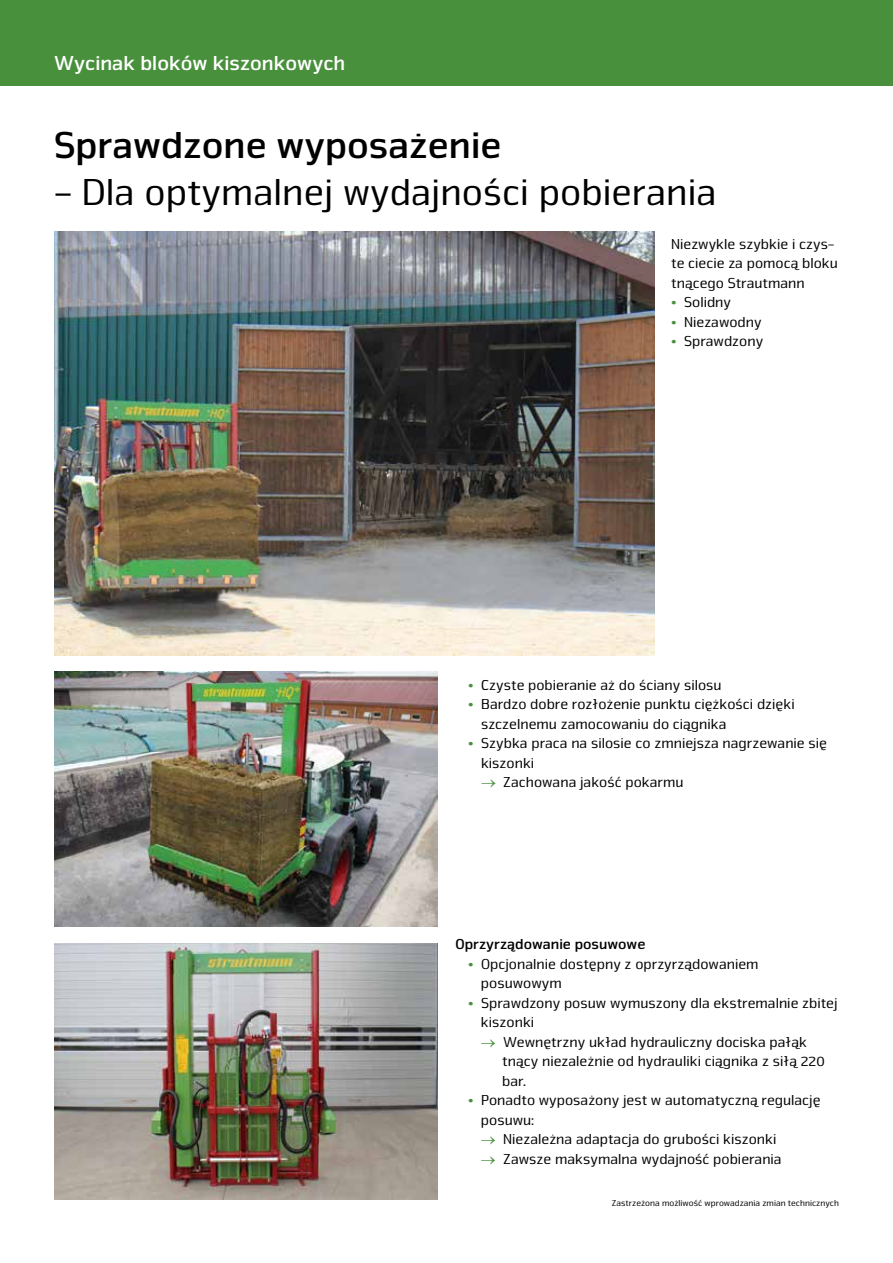
<style>
.page{position:relative;width:893px;height:1263px;background:#fff}
.page>*{position:absolute;margin:0;border:0;box-sizing:border-box;transform-origin:0 0}
.t1{font:39px "Nuri Pro";color:#000}
.t2{font:700 39px "Nuri Pro";color:#000}
.t3{font:700 21px "Nuri Pro";color:#fff}
.t4{font:15px/19.5px "Nuri Pro";color:#000}
.t5{font:700 15px "Nuri Pro";color:#000}
.t6{font:9px "Nuri Pro";color:#000}
.s1{font-weight:700}
.s2{font-weight:700;color:#48903c}
.s3{color:#48903c}
</style>
<div class="page">
<div style="left:0;top:0;width:893px;height:86px;background:#48903c"></div>
<img style="left:54px;top:943px;width:383px;height:256px">
<img style="left:54px;top:232px;width:600px;height:424px">
<img style="left:54px;top:671px;width:383px;height:256px">
<h2 class="t3" style="left:54px;top:51px;width:293px">Wycinak bloków kiszonkowych</h2>
<h1 class="t2" style="left:54px;top:122px;width:449px">Sprawdzone wyposażenie</h1>
<h1 class="t1" style="left:54px;top:170px;width:664px"><span class="s1">-</span> Dla optymalnej wydajności pobierania</h1>
<p class="t4" style="left:671px;top:234px;width:168px">Niezwykle szybkie i czys&shy;te ciecie za pomocą bloku tnącego Strautmann</p>
<p class="t4" style="left:671px;top:293px;width:61px"><span class="s2">•</span> Solidny</p>
<p class="t4" style="left:671px;top:312px;width:92px"><span class="s2">•</span> Niezawodny</p>
<p class="t4" style="left:671px;top:332px;width:94px"><span class="s2">•</span> Sprawdzony</p>
<p class="t4" style="left:468px;top:675px;width:255px"><span class="s2">•</span> Czyste pobieranie aż do ściany silosu</p>
<p class="t4" style="left:481px;top:695px;width:315px;text-indent:-13px"><span class="s2">•</span> Bardzo dobre rozłożenie punktu ciężkości dzięki szczelnemu zamocowaniu do ciągnika</p>
<p class="t4" style="left:481px;top:734px;width:348px;text-indent:-13px"><span class="s2">•</span> Szybka praca na silosie co zmniejsza nagrzewanie się kiszonki</p>
<p class="t4" style="left:481px;top:773px;width:204px"><span class="s3">→</span> Zachowana jakość pokarmu</p>
<p class="t5" style="left:455px;top:935px;width:191px">Oprzyrządowanie posuwowe</p>
<p class="t4" style="left:481px;top:954px;width:279px;text-indent:-13px"><span class="s2">•</span> Opcjonalnie dostępny z oprzyrządowaniem posuwowym</p>
<p class="t4" style="left:481px;top:993px;width:358px;text-indent:-13px"><span class="s2">•</span> Sprawdzony posuw wymuszony dla ekstremalnie zbitej kiszonki</p>
<p class="t4" style="left:502px;top:1032px;width:324px;text-indent:-21px"><span class="s3">→</span> Wewnętrzny układ hydrauliczny dociska pałąk tnący niezależnie od hydrauliki ciągnika z siłą 220 bar.</p>
<p class="t4" style="left:481px;top:1091px;width:341px;text-indent:-13px"><span class="s2">•</span> Ponadto wyposażony jest w automatyczną regulację posuwu:</p>
<p class="t4" style="left:481px;top:1130px;width:297px"><span class="s3">→</span> Niezależna adaptacja do grubości kiszonki</p>
<p class="t4" style="left:481px;top:1149px;width:302px"><span class="s3">→</span> Zawsze maksymalna wydajność pobierania</p>
<p class="t6" style="left:612px;top:1198px;width:229px">Zastrzeżona możliwość wprowadzania zmian technicznych</p>
</div>
